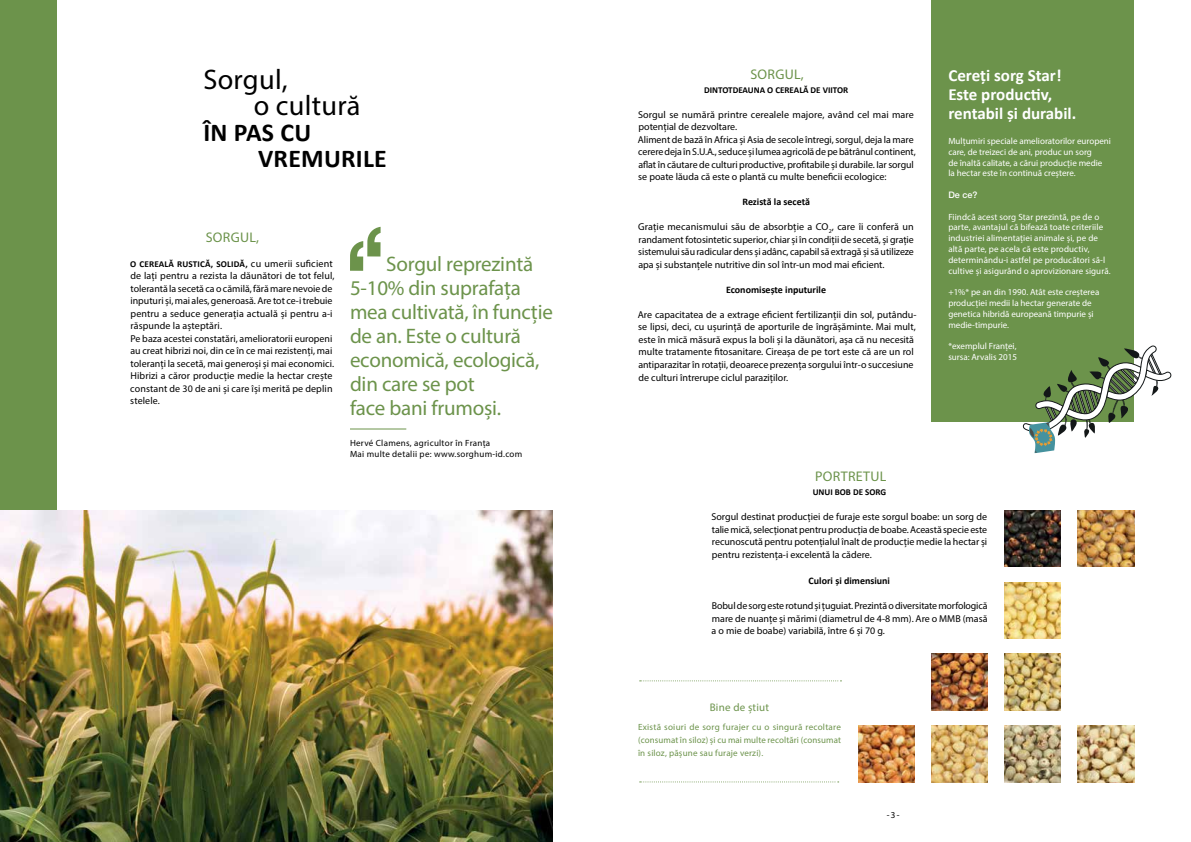
<style>
.page{position:relative;width:1191px;height:842px;background:#fff}
.page>*{position:absolute;margin:0;border:0;box-sizing:border-box;transform-origin:0 0}
.t1{font:28.4px/26px "Myriad Pro";letter-spacing:.01em;color:#000}
.t2{font:700 25.8px/26px "Calibri";letter-spacing:.01em;color:#000}
.t3{font:21px/24px "Myriad Pro";letter-spacing:-.01em;color:#6c934b}
.t4{font:700 17px/19px "Calibri";color:#fff}
.t5{font:14px "Myriad Pro";letter-spacing:.02em;color:#6c934b}
.t6{font:11px "Myriad Pro";letter-spacing:.02em;color:#6c934b}
.t7{font:10px/12.5px "Myriad Pro";color:#000}
.t8{font:700 10px "Calibri";color:#000}
.t9{font:9px/10.8px "Myriad Pro";color:#fff}
.t10{font:9px/13px "Myriad Pro";letter-spacing:.015em;color:#6c934b;text-align:justify}
.t11{font:9px/10.8px "Myriad Pro";letter-spacing:.03em;color:#000}
.t12{font:700 9px "Calibri";color:#000}
.t13{font:700 9px "Calibri";letter-spacing:.02em;color:#000}
.t14{font:500 9px "Helvetica Neue LT Std";color:#fff}
.s1{font-family:"Myriad Pro";font-weight:400;font-size:10px}
</style>
<div class="page">
<div style="left:931px;top:0;width:203px;height:422px;background:#6c934b"></div>
<svg style="left:1022px;top:345px;width:149px;height:108px"></svg>
<hr style="left:350px;top:428px;width:56px;height:1px;background:#6c934b">
<svg style="left:350px;top:227px;width:30px;height:44px"></svg>
<svg style="left:639px;top:680px;width:202px;height:1px"></svg>
<svg style="left:639px;top:781px;width:199px;height:1px"></svg>
<div style="left:0;top:0;width:57px;height:510px;background:#6c934b"></div>
<img style="left:0;top:510px;width:553px;height:332px">
<img style="left:1078px;top:725px;width:56px;height:57px">
<img style="left:858px;top:725px;width:56px;height:57px">
<img style="left:1004px;top:725px;width:57px;height:57px">
<img style="left:931px;top:725px;width:56px;height:57px">
<img style="left:1004px;top:510px;width:57px;height:57px">
<img style="left:1078px;top:510px;width:56px;height:57px">
<img style="left:1004px;top:582px;width:57px;height:57px">
<img style="left:1004px;top:654px;width:57px;height:56px">
<img style="left:931px;top:654px;width:56px;height:56px">
<h1 class="t1" style="left:254px;top:66px;width:108px;text-indent:-50px">Sorgul,<br>o cultură</h1>
<h2 class="t2" style="left:258px;top:119px;width:130px;text-indent:-55px">ÎN PAS CU<br>VREMURILE</h2>
<h3 class="t5" style="left:206px;top:228px;width:55px">SORGUL,</h3>
<p class="t13" style="left:130px;top:257px;width:204px">O CEREALĂ RUSTICĂ, SOLIDĂ, <span class="s1">cu umerii suficient</span></p>
<p class="t7" style="left:130px;top:269px;width:206px">de lați pentru a rezista la dăunători de tot felul, tolerantă la secetă ca o cămilă, fără mare nevoie de inputuri și, mai ales, generoasă. Are tot ce-i trebuie pentru a seduce generația actuală și pentru a-i răspunde la așteptări.<br>Pe baza acestei constatări, amelioratorii europeni au creat hibrizi noi, din ce în ce mai rezistenți, mai toleranți la secetă, mai generoși și mai economici.<br>Hibrizi a căror producție medie la hectar crește constant de 30 de ani și care își merită pe deplin stelele.</p>
<h3 class="t3" style="left:350px;top:252px;width:204px;text-indent:36px">Sorgul reprezintă<br>5-10% din suprafața mea cultivată, în funcție de an. Este o cultură economică, ecologică, din care se pot<br>face bani frumoși.</h3>
<p class="t11" style="left:350px;top:437px;width:174px">Hervé Clamens, agricultor în Franța<br>Mai multe detalii pe: www.sorghum-id.com</p>
<h3 class="t5" style="left:750px;top:65px;width:55px">SORGUL,</h3>
<p class="t12" style="left:704px;top:83px;width:146px">DINTOTDEAUNA O CEREALĂ DE VIITOR</p>
<p class="t7" style="left:638px;top:108px;width:279px">Sorgul se numără printre cerealele majore, având cel mai mare potențial de dezvoltare.<br>Aliment de bază în Africa și Asia de secole întregi, sorgul, deja la mare cerere deja în S.U.A., seduce și lumea agricolă de pe bătrânul continent, aflat în căutare de culturi productive, profitabile și durabile. Iar sorgul se poate lăuda că este o plantă cu multe beneficii ecologice:</p>
<p class="t8" style="left:742px;top:195px;width:69px">Rezistă la secetă</p>
<p class="t7" style="left:638px;top:220px;width:277px;text-align:justify">Grație mecanismului său de absorbție a CO<sub>2</sub>, care îi conferă un randament fotosintetic superior, chiar și în condiții de secetă, și grație sistemului său radicular dens și adânc, capabil să extragă și să utilizeze apa și substanțele nutritive din sol într-un mod mai eficient.</p>
<p class="t8" style="left:726px;top:282px;width:102px">Economisește inputurile</p>
<p class="t7" style="left:638px;top:308px;width:280px">Are capacitatea de a extrage eficient fertilizanții din sol, putându&shy;se lipsi, deci, cu ușurință de aporturile de îngrășăminte. Mai mult, este în mică măsură expus la boli și la dăunători, așa că nu necesită multe tratamente fitosanitare. Cireașa de pe tort este că are un rol antiparazitar în rotații, deoarece prezența sorgului într-o succesiune de culturi întrerupe ciclul paraziților.</p>
<h3 class="t4" style="left:948px;top:65px;width:129px">Cereți sorg Star!<br>Este productiv, rentabil și durabil.</h3>
<p class="t9" style="left:948px;top:135px;width:164px">Mulțumiri speciale amelioratorilor europeni care, de treizeci de ani, produc un sorg<br>de înaltă calitate, a cărui producție medie la hectar este în continuă creștere.</p>
<p class="t14" style="left:948px;top:189px;width:31px">De ce?</p>
<p class="t9" style="left:948px;top:211px;width:164px">Fiindcă acest sorg Star prezintă, pe de o parte, avantajul că bifează toate criteriile industriei alimentației animale și, pe de altă parte, pe acela că este productiv, determinându-i astfel pe producători să-l cultive și asigurând o aprovizionare sigură.</p>
<p class="t9" style="left:948px;top:287px;width:152px">+1%* pe an din 1990. Atât este creșterea producției medii la hectar generate de genetica hibridă europeană timpurie și medie-timpurie.</p>
<p class="t9" style="left:948px;top:341px;width:70px">*exemplul Franței, sursa: Arvalis 2015</p>
<h3 class="t5" style="left:815px;top:468px;width:73px">PORTRETUL</h3>
<p class="t12" style="left:812px;top:486px;width:75px">UNUI BOB DE SORG</p>
<p class="t7" style="left:711px;top:510px;width:277px;text-align:justify">Sorgul destinat producției de furaje este sorgul boabe: un sorg de talie mică, selecționat pentru producția de boabe. Această specie este recunoscută pentru potențialul înalt de producție medie la hectar și pentru rezistența-i excelentă la cădere.</p>
<p class="t8" style="left:808px;top:574px;width:83px">Culori și dimensiuni</p>
<p class="t7" style="left:711px;top:599px;width:277px;text-align:justify">Bobul de sorg este rotund și țuguiat. Prezintă o diversitate morfologică mare de nuanțe și mărimi (diametrul de 4-8 mm). Are o MMB (masă a o mie de boabe) variabilă, între 6 și 70 g.</p>
<p class="t6" style="left:710px;top:701px;width:61px">Bine de știut</p>
<p class="t10" style="left:638px;top:721px;width:204px">Există soiuri de sorg furajer cu o singură recoltare (consumat în siloz) și cu mai multe recoltări (consumat în siloz, pășune sau furaje verzi).</p>
<p class="t11" style="left:887px;top:809px;width:14px">-3-</p>
</div>
